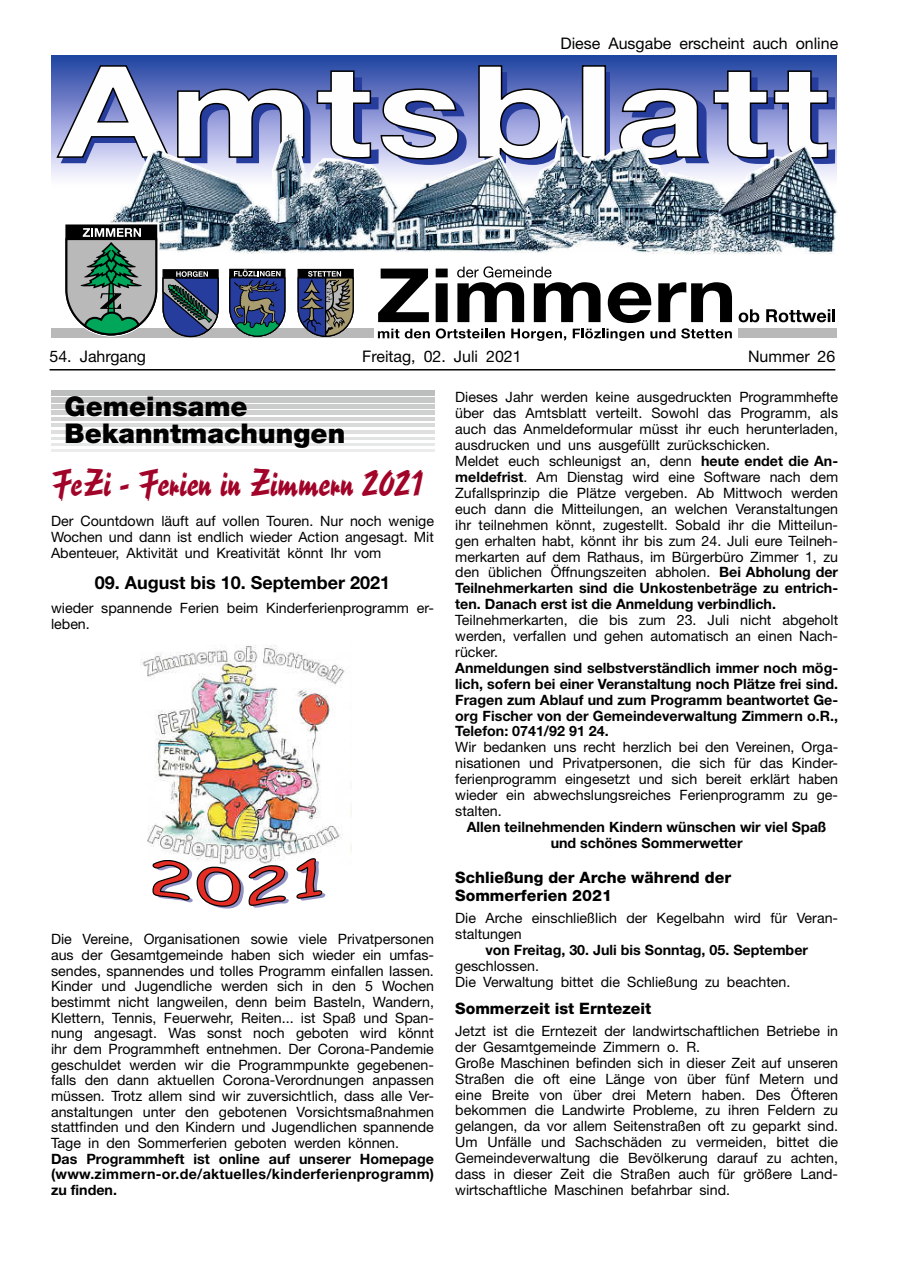
<style>
.page{position:relative;width:902px;height:1280px;background:#fff}
.page>*{position:absolute;margin:0;border:0;box-sizing:border-box;transform-origin:0 0}
.t1{font:34.5px "Reporter Two";color:#a10428}
.t2{font:900 27.15px/27.2px "Helvetica Neue";color:#000}
.t3{font:700 18px "Helvetica Neue";color:#000}
.t4{font:15.9px "Helvetica Neue";color:#000}
.t5{font:800 15.75px/18.1px "Helvetica Neue";color:#000}
.t6{font:14.25px/15.9px "Helvetica Neue";color:#000}
.t7{font:700 14.25px/15.9px "Helvetica Neue";color:#000;text-align:justify}
.s1{font-weight:700}
</style>
<div class="page">
<div style="left:738px;top:328px;width:98px;height:10px;background:#b9b9ba"></div>
<div style="left:51px;top:328px;width:323px;height:10px;background:#b9b9ba"></div>
<svg style="left:378px;top:329px;width:52px;height:9px"></svg>
<svg style="left:436px;top:328px;width:69px;height:10px"></svg>
<svg style="left:511px;top:329px;width:55px;height:12px"></svg>
<svg style="left:572px;top:329px;width:72px;height:12px"></svg>
<svg style="left:650px;top:329px;width:25px;height:9px"></svg>
<svg style="left:681px;top:328px;width:50px;height:10px"></svg>
<div style="left:51px;top:55px;width:785px;height:132px;background:linear-gradient(to bottom,#213fa4,#fffeff)"></div>
<div style="left:587px;top:72px;width:23px;height:91px;background:#273d9e"></div>
<svg style="left:55px;top:64px;width:255px;height:99px"></svg>
<svg style="left:316px;top:70px;width:150px;height:46px"></svg>
<svg style="left:477px;top:64px;width:90px;height:52px"></svg>
<div style="left:582px;top:66px;width:23px;height:91px;background:#fefefe"></div>
<div style="left:581px;top:65px;width:25px;height:93px;border:1px solid #000"></div>
<svg style="left:618px;top:70px;width:217px;height:46px"></svg>
<svg style="left:229px;top:268px;width:57px;height:69px;background:#425871"></svg>
<svg style="left:297px;top:268px;width:57px;height:69px;background:#595b6a"></svg>
<svg style="left:378px;top:269px;width:51px;height:53px"></svg>
<svg style="left:435px;top:269px;width:12px;height:53px"></svg>
<svg style="left:607px;top:282px;width:44px;height:41px"></svg>
<svg style="left:658px;top:282px;width:74px;height:40px"></svg>
<svg style="left:738px;top:309px;width:21px;height:13px"></svg>
<svg style="left:766px;top:309px;width:68px;height:13px"></svg>
<hr style="left:50px;top:369px;width:785px;height:1px;background:#000">
<svg style="left:457px;top:266px;width:143px;height:56px"></svg>
<img style="left:106px;top:116px;width:729px;height:137px">
<svg style="left:65px;top:221px;width:154px;height:117px"></svg>
<img style="left:108px;top:117px;width:455px;height:137px">
<div style="left:51px;top:390px;width:383px;height:6px;background:#bcbdbd"></div>
<div style="left:51px;top:397px;width:383px;height:5px;background:#c6c7c7"></div>
<div style="left:51px;top:404px;width:383px;height:5px;background:#cbcccc"></div>
<div style="left:51px;top:410px;width:383px;height:5px;background:#cfd0d0"></div>
<hr style="left:51px;top:417px;width:383px;height:4px;background:#d3d4d4">
<hr style="left:51px;top:424px;width:383px;height:3px;background:#d9dada">
<hr style="left:51px;top:430px;width:383px;height:3px;background:#dfdfdf">
<hr style="left:51px;top:437px;width:383px;height:2px;background:#e2e3e3">
<hr style="left:51px;top:443px;width:383px;height:2px;background:#e7e8e8">
<hr style="left:51px;top:450px;width:383px;height:2px;background:#ececec">
<img style="left:140px;top:645px;width:211px;height:214px">
<svg style="left:152px;top:859px;width:137px;height:50px"></svg>
<svg style="left:296px;top:857px;width:29px;height:43px"></svg>
<p class="t4" style="left:560px;top:34px;width:279px">Diese Ausgabe erscheint auch online</p>
<p class="t4" style="left:50px;top:347px;width:98px">54. Jahrgang</p>
<p class="t4" style="left:362px;top:347px;width:161px">Freitag, 02. Juli 2021</p>
<p class="t4" style="left:748px;top:347px;width:89px">Nummer 26</p>
<h2 class="t2" style="left:65px;top:393px;width:282px">Gemeinsame<br>Bekanntmachungen</h2>
<h1 class="t1" style="left:51px;top:461px;width:373px">FeZi - Ferien in Zimmern 2021</h1>
<p class="t6" style="left:51px;top:513px;width:384px;text-align:justify">Der Countdown läuft auf vollen Touren. Nur noch wenige Wochen und dann ist endlich wieder Action angesagt. Mit Abenteuer, Aktivität und Kreativität könnt Ihr vom</p>
<p class="t3" style="left:95px;top:571px;width:297px">09. August bis 10. September 2021</p>
<p class="t6" style="left:51px;top:600px;width:384px">wieder spannende Ferien beim Kinderferienprogramm er&shy;leben.</p>
<p class="t6" style="left:51px;top:931px;width:384px;text-align:justify">Die Vereine, Organisationen sowie viele Privatpersonen aus der Gesamtgemeinde haben sich wieder ein umfas&shy;sendes, spannendes und tolles Programm einfallen lassen.<br>Kinder und Jugendliche werden sich in den 5 Wochen bestimmt nicht langweilen, denn beim Basteln, Wandern, Klettern, Tennis, Feuerwehr, Reiten... ist Spaß und Span&shy;nung angesagt. Was sonst noch geboten wird könnt ihr dem Programmheft entnehmen. Der Corona-Pandemie geschuldet werden wir die Programmpunkte gegebenen&shy;falls den dann aktuellen Corona-Verordnungen anpassen müssen. Trotz allem sind wir zuversichtlich, dass alle Ver&shy;anstaltungen unter den gebotenen Vorsichtsmaßnahmen stattfinden und den Kindern und Jugendlichen spannende Tage in den Sommerferien geboten werden können.</p>
<p class="t7" style="left:51px;top:1150px;width:384px">Das Programmheft ist online auf unserer Homepage (www.zimmern-or.de/aktuelles/kinderferienprogramm) zu finden.</p>
<p class="t6" style="left:455px;top:389px;width:384px">Dieses Jahr werden keine ausgedruckten Programmhefte über das Amtsblatt verteilt. Sowohl das Programm, als auch das Anmeldeformular müsst ihr euch herunterladen, ausdrucken und uns ausgefüllt zurückschicken.<br>Meldet euch schleunigst an, denn <span class="s1">heute endet die An&shy;meldefrist</span>. Am Dienstag wird eine Software nach dem Zufallsprinzip die Plätze vergeben. Ab Mittwoch werden euch dann die Mitteilungen, an welchen Veranstaltungen ihr teilnehmen könnt, zugestellt. Sobald ihr die Mitteilun&shy;gen erhalten habt, könnt ihr bis zum 24. Juli eure Teilneh&shy;merkarten auf dem Rathaus, im Bürgerbüro Zimmer 1, zu den üblichen Öffnungszeiten abholen. <span class="s1">Bei Abholung der Teilnehmerkarten sind die Unkostenbeträge zu entrich&shy;ten. Danach erst ist die Anmeldung verbindlich.</span></p>
<p class="t6" style="left:455px;top:612px;width:384px;text-align:justify">Teilnehmerkarten, die bis zum 23. Juli nicht abgeholt werden, verfallen und gehen automatisch an einen Nach&shy;rücker.</p>
<p class="t7" style="left:455px;top:659px;width:384px">Anmeldungen sind selbstverständlich immer noch mög&shy;lich, sofern bei einer Veranstaltung noch Plätze frei sind.<br>Fragen zum Ablauf und zum Programm beantwortet Ge&shy;org Fischer von der Gemeindeverwaltung Zimmern o.R., Telefon: 0741/92 91 24.</p>
<p class="t6" style="left:455px;top:739px;width:384px;text-align:justify">Wir bedanken uns recht herzlich bei den Vereinen, Orga&shy;nisationen und Privatpersonen, die sich für das Kinder&shy;ferienprogramm eingesetzt und sich bereit erklärt haben wieder ein abwechslungsreiches Ferienprogramm zu ge&shy;stalten.</p>
<p class="t7" style="left:467px;top:818px;width:361px;text-align:center">Allen teilnehmenden Kindern wünschen wir viel Spaß und schönes Sommerwetter</p>
<p class="t5" style="left:455px;top:868px;width:277px">Schließung der Arche während der<br>Sommerferien 2021</p>
<p class="t6" style="left:455px;top:910px;width:384px">Die Arche einschließlich der Kegelbahn wird für Veran&shy;staltungen</p>
<p class="t7" style="left:485px;top:942px;width:324px">von Freitag, 30. Juli bis Sonntag, 05. September</p>
<p class="t6" style="left:455px;top:958px;width:336px">geschlossen.<br>Die Verwaltung bittet die Schließung zu beachten.</p>
<p class="t5" style="left:455px;top:999px;width:198px">Sommerzeit ist Erntezeit</p>
<p class="t6" style="left:455px;top:1023px;width:384px">Jetzt ist die Erntezeit der landwirtschaftlichen Betriebe in der Gesamtgemeinde Zimmern o. R.<br>Große Maschinen befinden sich in dieser Zeit auf unseren Straßen die oft eine Länge von über fünf Metern und eine Breite von über drei Metern haben. Des Öfteren bekommen die Landwirte Probleme, zu ihren Feldern zu gelangen, da vor allem Seitenstraßen oft zu geparkt sind.<br>Um Unfälle und Sachschäden zu vermeiden, bittet die Gemeindeverwaltung die Bevölkerung darauf zu achten, dass in dieser Zeit die Straßen auch für größere Land&shy;wirtschaftliche Maschinen befahrbar sind.</p>
</div>
